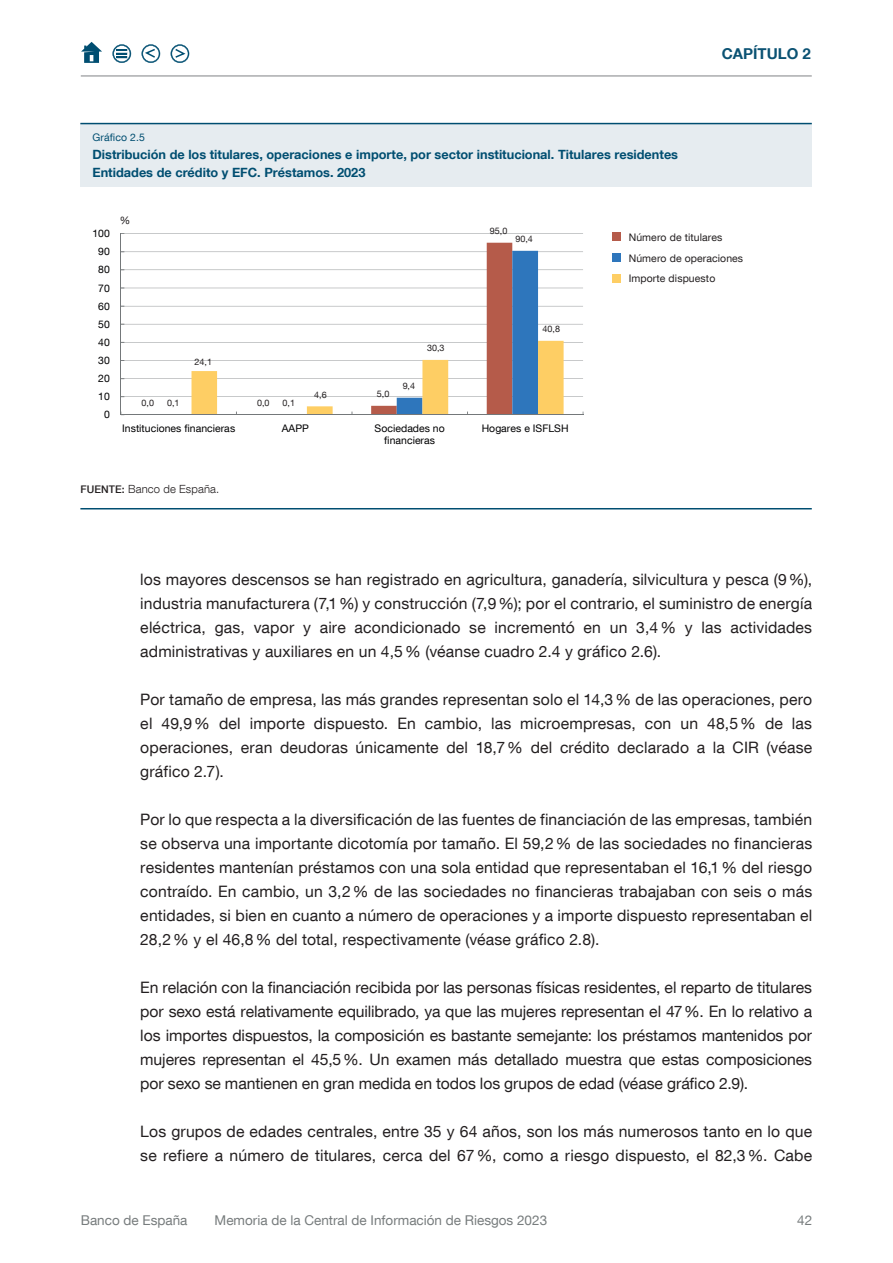
<style>
.page{position:relative;width:893px;height:1263px;background:#fff}
.page>*{position:absolute;margin:0;border:0;box-sizing:border-box;transform-origin:0 0}
.Texto_capítulo{font:15.75px/24px "Bd E Neue Helvetica";letter-spacing:.01em;color:#231f20;text-align:justify}
.t1{font:700 15px "Bd E Neue Helvetica";color:#0b5273}
.t2{font:13.5px "Bd E Neue Helvetica";color:#777c7d}
.t3{font:700 12.75px/18px "Bd E Neue Helvetica";color:#004e71}
.t4{font:300 11.25px "Bd E Neue Helvetica";letter-spacing:.01em;color:#231f20}
.t5{font:10.5px/12.6px "Bd E Neue Helvetica";color:#000002;text-align:center}
.t6{font:10.5px/20.7px "Bd E Neue Helvetica";letter-spacing:.01em;color:#231f20}
.t7{font:10.5px "Bd E Neue Helvetica";letter-spacing:.01em;color:#004e71}
.t8{font:9px "Bd E Neue Helvetica";letter-spacing:.005em;color:#231f20}
.s1{font-weight:500;font-size:10.5px}
</style>
<div class="page">
<hr style="left:80px;top:508px;width:732px;height:1px;background:#004e71">
<div style="left:612px;top:254px;width:8px;height:8px;background:#2e76bc"></div>
<div style="left:612px;top:274px;width:8px;height:9px;background:#fece64"></div>
<div style="left:612px;top:233px;width:8px;height:8px;background:#b55b4a"></div>
<hr style="left:121px;top:396px;width:462px;height:1px;background:#9a9d9e">
<hr style="left:121px;top:378px;width:462px;height:1px;background:#9a9d9e">
<hr style="left:121px;top:360px;width:462px;height:1px;background:#9a9d9e">
<hr style="left:121px;top:342px;width:462px;height:1px;background:#9a9d9e">
<hr style="left:121px;top:324px;width:462px;height:1px;background:#9a9d9e">
<hr style="left:121px;top:306px;width:462px;height:1px;background:#9a9d9e">
<hr style="left:121px;top:288px;width:462px;height:1px;background:#9a9d9e">
<hr style="left:121px;top:270px;width:462px;height:1px;background:#9a9d9e">
<hr style="left:121px;top:252px;width:462px;height:1px;background:#9a9d9e">
<hr style="left:121px;top:233px;width:462px;height:1px;background:#9a9d9e">
<svg style="left:140px;top:243px;width:372px;height:154px"></svg>
<svg style="left:166px;top:251px;width:372px;height:146px"></svg>
<hr style="left:121px;top:234px;width:1px;height:181px;background:#74787a">
<hr style="left:121px;top:414px;width:462px;height:1px;background:#74787a">
<svg style="left:191px;top:341px;width:373px;height:73px"></svg>
<hr style="left:179px;top:415px;width:346px;height:1px;background:#74787a">
<div style="left:80px;top:124px;width:732px;height:63px;background:#e6ecf0"></div>
<hr style="left:80px;top:123px;width:732px;height:1px;background:#004e71">
<svg style="left:81px;top:42px;width:21px;height:21px"></svg>
<svg style="left:171px;top:44px;width:18px;height:19px"></svg>
<svg style="left:142px;top:44px;width:18px;height:19px"></svg>
<hr style="left:81px;top:76px;width:731px;height:1px;background:#808285">
<svg style="left:113px;top:44px;width:18px;height:19px"></svg>
<p class="t7" style="left:92px;top:131px;width:54px">Gráfico 2.5</p>
<p class="t3" style="left:92px;top:145px;width:587px">Distribución de los titulares, operaciones e importe, por sector institucional. Titulares residentes<br>Entidades de crédito y EFC. Préstamos. 2023</p>
<p class="t6" style="left:120px;top:209px;width:12px">%</p>
<p class="t1" style="left:722px;top:44px;width:91px">CAPÍTULO 2</p>
<p class="t5" style="left:92px;top:227px;width:19px">100</p>
<p class="t5" style="left:98px;top:245px;width:13px">90</p>
<p class="t5" style="left:98px;top:263px;width:13px">80</p>
<p class="t5" style="left:98px;top:281px;width:13px">70</p>
<p class="t5" style="left:98px;top:299px;width:13px">60</p>
<p class="t5" style="left:98px;top:317px;width:13px">50</p>
<p class="t5" style="left:98px;top:336px;width:13px">40</p>
<p class="t5" style="left:98px;top:354px;width:13px">30</p>
<p class="t5" style="left:98px;top:372px;width:13px">20</p>
<p class="t5" style="left:98px;top:390px;width:13px">10</p>
<p class="t5" style="left:104px;top:408px;width:7px">0</p>
<p class="t8" style="left:195px;top:357px;width:19px">24,1</p>
<p class="t8" style="left:141px;top:397px;width:14px">0,0</p>
<p class="t8" style="left:257px;top:397px;width:14px">0,0</p>
<p class="t8" style="left:167px;top:397px;width:14px">0,1</p>
<p class="t8" style="left:283px;top:397px;width:14px">0,1</p>
<p class="t8" style="left:314px;top:389px;width:14px">4,6</p>
<p class="t8" style="left:377px;top:388px;width:14px">5,0</p>
<p class="t8" style="left:403px;top:380px;width:14px">9,4</p>
<p class="t8" style="left:427px;top:342px;width:19px">30,3</p>
<p class="t8" style="left:490px;top:225px;width:19px">95,0</p>
<p class="t8" style="left:516px;top:233px;width:19px">90,4</p>
<p class="t8" style="left:543px;top:323px;width:19px">40,8</p>
<p class="t5" style="left:122px;top:421px;width:115px">Instituciones financieras</p>
<p class="t5" style="left:282px;top:421px;width:29px">AAPP</p>
<p class="t5" style="left:375px;top:421px;width:72px">Sociedades no financieras</p>
<p class="t5" style="left:482px;top:421px;width:88px">Hogares e ISFLSH</p>
<p class="t4" style="left:80px;top:482px;width:140px"><span class="s1">FUENTE:</span> Banco de España.</p>
<p class="t6" style="left:629px;top:226px;width:95px">Número de titulares</p>
<p class="t6" style="left:629px;top:247px;width:116px">Número de operaciones<br>Importe dispuesto</p>
<p class="Texto_capítulo" style="left:140px;top:567px;width:673px">los mayores descensos se han registrado en agricultura, ganadería, silvicultura y pesca (9%), industria manufacturera (7,1%) y construcción (7,9%); por el contrario, el suministro de energía eléctrica, gas, vapor y aire acondicionado se incrementó en un 3,4% y las actividades administrativas y auxiliares en un 4,5% (véanse cuadro 2.4 y gráfico 2.6).</p>
<p class="Texto_capítulo" style="left:140px;top:687px;width:673px">Por tamaño de empresa, las más grandes representan solo el 14,3% de las operaciones, pero el 49,9% del importe dispuesto. En cambio, las microempresas, con un 48,5% de las operaciones, eran deudoras únicamente del 18,7% del crédito declarado a la CIR (véase gráfico 2.7).</p>
<p class="Texto_capítulo" style="left:140px;top:807px;width:673px">Por lo que respecta a la diversificación de las fuentes de financiación de las empresas, también se observa una importante dicotomía por tamaño. El 59,2% de las sociedades no financieras residentes mantenían préstamos con una sola entidad que representaban el 16,1% del riesgo contraído. En cambio, un 3,2% de las sociedades no financieras trabajaban con seis o más entidades, si bien en cuanto a número de operaciones y a importe dispuesto representaban el 28,2% y el 46,8% del total, respectivamente (véase gráfico 2.8).</p>
<p class="Texto_capítulo" style="left:140px;top:975px;width:673px">En relación con la financiación recibida por las personas físicas residentes, el reparto de titulares por sexo está relativamente equilibrado, ya que las mujeres representan el 47%. En lo relativo a los importes dispuestos, la composición es bastante semejante: los préstamos mantenidos por mujeres representan el 45,5%. Un examen más detallado muestra que estas composiciones por sexo se mantienen en gran medida en todos los grupos de edad (véase gráfico 2.9).</p>
<p class="Texto_capítulo" style="left:140px;top:1119px;width:673px">Los grupos de edades centrales, entre 35 y 64 años, son los más numerosos tanto en lo que se refiere a número de titulares, cerca del 67%, como a riesgo dispuesto, el 82,3%. Cabe</p>
<p class="t2" style="left:81px;top:1212px;width:108px">Banco de España</p>
<p class="t2" style="left:215px;top:1212px;width:334px">Memoria de la Central de Información de Riesgos 2023</p>
<p class="t2" style="left:797px;top:1212px;width:17px">42</p>
</div>
